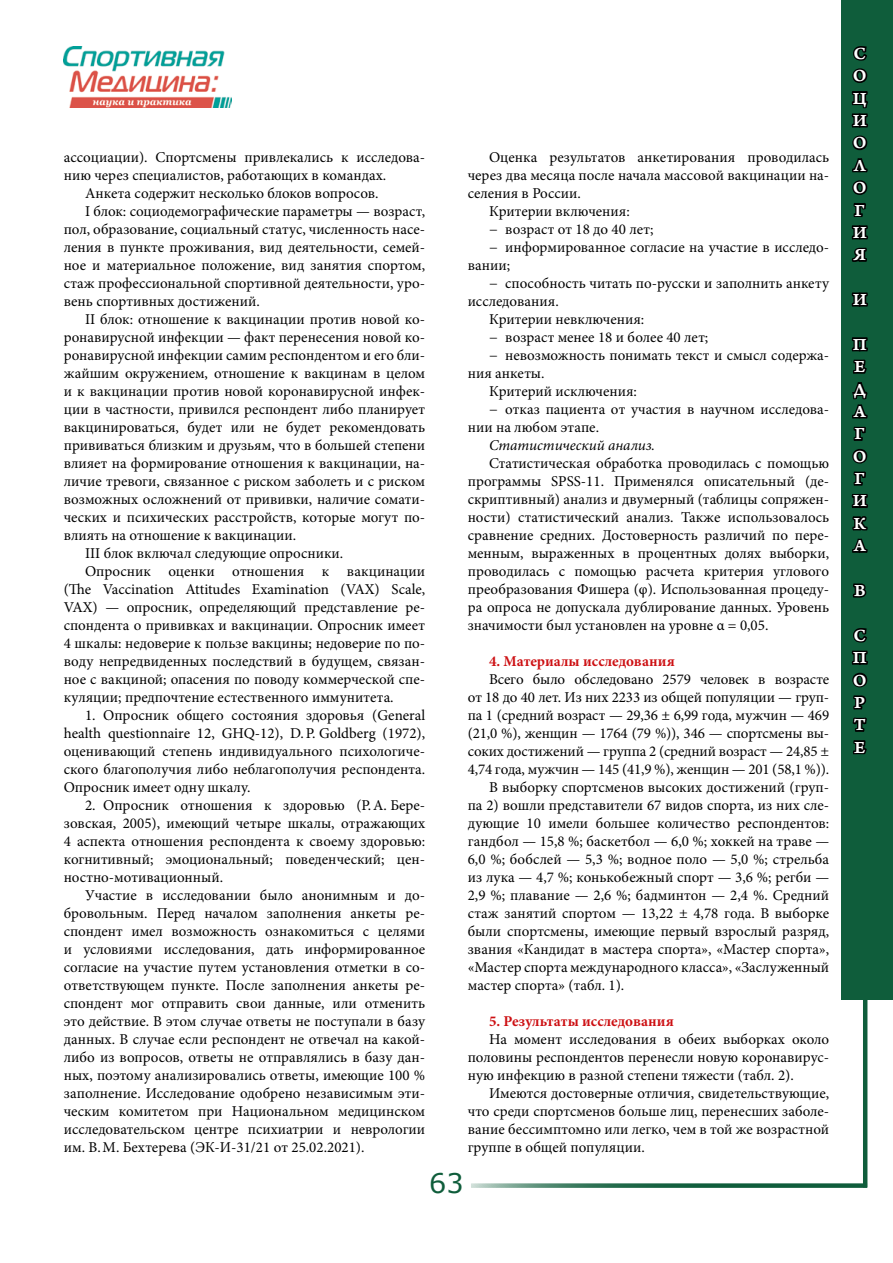
<style>
.page{position:relative;width:893px;height:1263px;background:#fff}
.page>*{position:absolute;margin:0;border:0;box-sizing:border-box;transform-origin:0 0}
.t1{font:27px "Verdana";color:#0f5d3b}
.t2{font:18px/22.4px "Arno Pro Smbd Caption";color:#fff;text-align:justify}
.osn-text{font:15px/18px "Minion Pro";color:#000;text-align:justify}
.t3{font:700 15px "Minion Pro";color:#cd1013}
.osn-text-2{font:italic 15px "Minion Pro";letter-spacing:-.005em;color:#000}
</style>
<div class="page">
<hr style="left:863px;top:111px;width:4px;height:1076px;background:#0f5d3b">
<svg style="left:471px;top:1183px;width:396px;height:5px;background:#448066"></svg>
<img style="left:64px;top:47px;width:168px;height:60px">
<div style="left:841px;top:0;width:52px;height:999px;background:#0f5d3b"></div>
<svg style="left:851px;top:46px;width:17px;height:216px"></svg>
<svg style="left:851px;top:292px;width:17px;height:15px"></svg>
<svg style="left:851px;top:337px;width:17px;height:261px"></svg>
<svg style="left:851px;top:628px;width:17px;height:127px"></svg>
<p class="osn-text" style="left:64px;top:148px;width:363px">ассоциации). Спортсмены привлекались к исследова&shy;нию через специалистов, работающих в командах.</p>
<p class="osn-text" style="left:85px;top:184px;width:295px">Анкета содержит несколько блоков вопросов.</p>
<p class="osn-text" style="left:64px;top:202px;width:363px;text-indent:21px">I блок: социодемографические параметры — возраст, пол, образование, социальный статус, численность насе&shy;ления в пункте проживания, вид деятельности, семей&shy;ное и материальное положение, вид занятия спортом, стаж профессиональной спортивной деятельности, уро&shy;вень спортивных достижений.</p>
<p class="osn-text" style="left:64px;top:310px;width:363px;text-indent:21px">II блок: отношение к вакцинации против новой ко&shy;ронавирусной инфекции — факт перенесения новой ко&shy;ронавирусной инфекции самим респондентом и его бли&shy;жайшим окружением, отношение к вакцинам в целом и к вакцинации против новой коронавирусной инфек&shy;ции в частности, привился респондент либо планирует вакцинироваться, будет или не будет рекомендовать прививаться близким и друзьям, что в большей степени влияет на формирование отношения к вакцинации, на&shy;личие тревоги, связанное с риском заболеть и с риском возможных осложнений от прививки, наличие сомати&shy;ческих и психических расстройств, которые могут по&shy;влиять на отношение к вакцинации.</p>
<p class="osn-text" style="left:85px;top:544px;width:260px">III блок включал следующие опросники.</p>
<p class="osn-text" style="left:64px;top:562px;width:363px;text-indent:21px">Опросник оценки отношения к вакцинации (The Vaccination Attitudes Examination (VAX) Scale, VAX) — опросник, определяющий представление ре&shy;спондента о прививках и вакцинации. Опросник имеет 4 шкалы: недоверие к пользе вакцины; недоверие по по&shy;воду непредвиденных последствий в будущем, связан&shy;ное с вакциной; опасения по поводу коммерческой спе&shy;куляции; предпочтение естественного иммунитета.</p>
<p class="osn-text" style="left:64px;top:706px;width:363px;text-indent:21px">1. Опросник общего состояния здоровья (General health questionnaire 12, GHQ‑12), D.P. Goldberg (1972), оценивающий степень индивидуального психологиче&shy;ского благополучия либо неблагополучия респондента.<br>Опросник имеет одну шкалу.</p>
<p class="osn-text" style="left:64px;top:796px;width:363px;text-indent:21px">2. Опросник отношения к здоровью (Р.А. Бере&shy;зовская, 2005), имеющий четыре шкалы, отражающих 4 аспекта отношения респондента к своему здоровью: когнитивный; эмоциональный; поведенческий; цен&shy;ностно-мотивационный.</p>
<p class="osn-text" style="left:64px;top:886px;width:363px;text-indent:21px">Участие в исследовании было анонимным и до&shy;бровольным. Перед началом заполнения анкеты ре&shy;спондент имел возможность ознакомиться с целями и условиями исследования, дать информированное согласие на участие путем установления отметки в со&shy;ответствующем пункте. После заполнения анкеты ре&shy;спондент мог отправить свои данные, или отменить это действие. В этом случае ответы не поступали в базу данных. В случае если респондент не отвечал на какой&shy;либо из вопросов, ответы не отправлялись в базу дан&shy;ных, поэтому анализировались ответы, имеющие 100 % заполнение. Исследование одобрено независимым эти&shy;ческим комитетом при Национальном медицинском исследовательском центре психиатрии и неврологии им. В.М. Бехтерева (ЭК-И‑31/21 от 25.02.2021).</p>
<p class="osn-text" style="left:468px;top:148px;width:363px;text-indent:21px">Оценка результатов анкетирования проводилась через два месяца после начала массовой вакцинации на&shy;селения в России.</p>
<p class="osn-text" style="left:489px;top:202px;width:142px">Критерии включения:</p>
<p class="osn-text" style="left:489px;top:220px;width:166px">− возраст от 18 до 40 лет;</p>
<p class="osn-text" style="left:468px;top:238px;width:363px;text-indent:21px">− информированное согласие на участие в исследо&shy;вании;</p>
<p class="osn-text" style="left:468px;top:274px;width:363px;text-indent:21px">− способность читать по-русски и заполнить анкету исследования.</p>
<p class="osn-text" style="left:489px;top:310px;width:157px">Критерии невключения:</p>
<p class="osn-text" style="left:489px;top:328px;width:221px">− возраст менее 18 и более 40 лет;</p>
<p class="osn-text" style="left:468px;top:346px;width:363px;text-indent:21px">− невозможность понимать текст и смысл содержа&shy;ния анкеты.</p>
<p class="osn-text" style="left:489px;top:382px;width:150px">Критерий исключения:</p>
<p class="osn-text" style="left:468px;top:400px;width:363px;text-indent:21px">− отказ пациента от участия в научном исследова&shy;нии на любом этапе.</p>
<p class="osn-text-2" style="left:489px;top:435px;width:168px">Статистический анализ.</p>
<p class="osn-text" style="left:468px;top:454px;width:363px;text-indent:21px">Статистическая обработка проводилась с помощью программы SPSS‑11. Применялся описательный (де&shy;скриптивный) анализ и двумерный (таблицы сопряжен&shy;ности) статистический анализ. Также использовалось сравнение средних. Достоверность различий по пере&shy;менным, выраженных в процентных долях выборки, проводилась с помощью расчета критерия углового преобразования Фишера (φ). Использованная процеду&shy;ра опроса не допускала дублирование данных. Уровень значимости был установлен на уровне α = 0,05.</p>
<p class="t3" style="left:489px;top:651px;width:187px">4. Материалы исследования</p>
<p class="osn-text" style="left:468px;top:670px;width:363px;text-indent:21px">Всего было обследовано 2579 человек в возрасте от 18 до 40 лет. Из них 2233 из общей популяции — груп&shy;па 1 (средний возраст — 29,36 ± 6,99 года, мужчин — 469 (21,0 %), женщин — 1764 (79 %)), 346 — спортсмены вы&shy;соких достижений — группа 2 (средний возраст — 24,85 ± 4,74 года, мужчин — 145 (41,9 %), женщин — 201 (58,1 %)).</p>
<p class="osn-text" style="left:468px;top:778px;width:363px;text-indent:21px">В выборку спортсменов высоких достижений (груп&shy;па 2) вошли представители 67 видов спорта, из них сле&shy;дующие 10 имели большее количество респондентов: гандбол — 15,8 %; баскетбол — 6,0 %; хоккей на траве — 6,0 %; бобслей — 5,3 %; водное поло — 5,0 %; стрельба из лука — 4,7 %; конькобежный спорт — 3,6 %; регби — 2,9 %; плавание — 2,6 %; бадминтон — 2,4 %. Средний стаж занятий спортом — 13,22 ± 4,78 года. В выборке были спортсмены, имеющие первый взрослый разряд, звания «Кандидат в мастера спорта», «Мастер спорта», «Мастер спорта международного класса», «Заслуженный мастер спорта» (табл. 1).</p>
<p class="t3" style="left:489px;top:1011px;width:186px">5. Результаты исследования</p>
<p class="osn-text" style="left:468px;top:1030px;width:363px;text-indent:21px">На момент исследования в обеих выборках около половины респондентов перенесли новую коронавирус&shy;ную инфекцию в разной степени тяжести (табл. 2).</p>
<p class="osn-text" style="left:468px;top:1084px;width:363px;text-indent:21px">Имеются достоверные отличия, свидетельствующие, что среди спортсменов больше лиц, перенесших заболе&shy;вание бессимптомно или легко, чем в той же возрастной группе в общей популяции.</p>
<h1 class="t1" style="left:429px;top:1165px;width:36px">63</h1>
<p class="t2" style="left:853px;top:43px;width:16px">С О Ц И О Л О Г И Я</p>
<p class="t2" style="left:853px;top:289px;width:16px">И</p>
<p class="t2" style="left:853px;top:334px;width:16px">П Е Д А Г О Г И К А</p>
<p class="t2" style="left:854px;top:580px;width:13px">В</p>
<p class="t2" style="left:853px;top:625px;width:15px">С П О Р Т Е</p>
</div>
